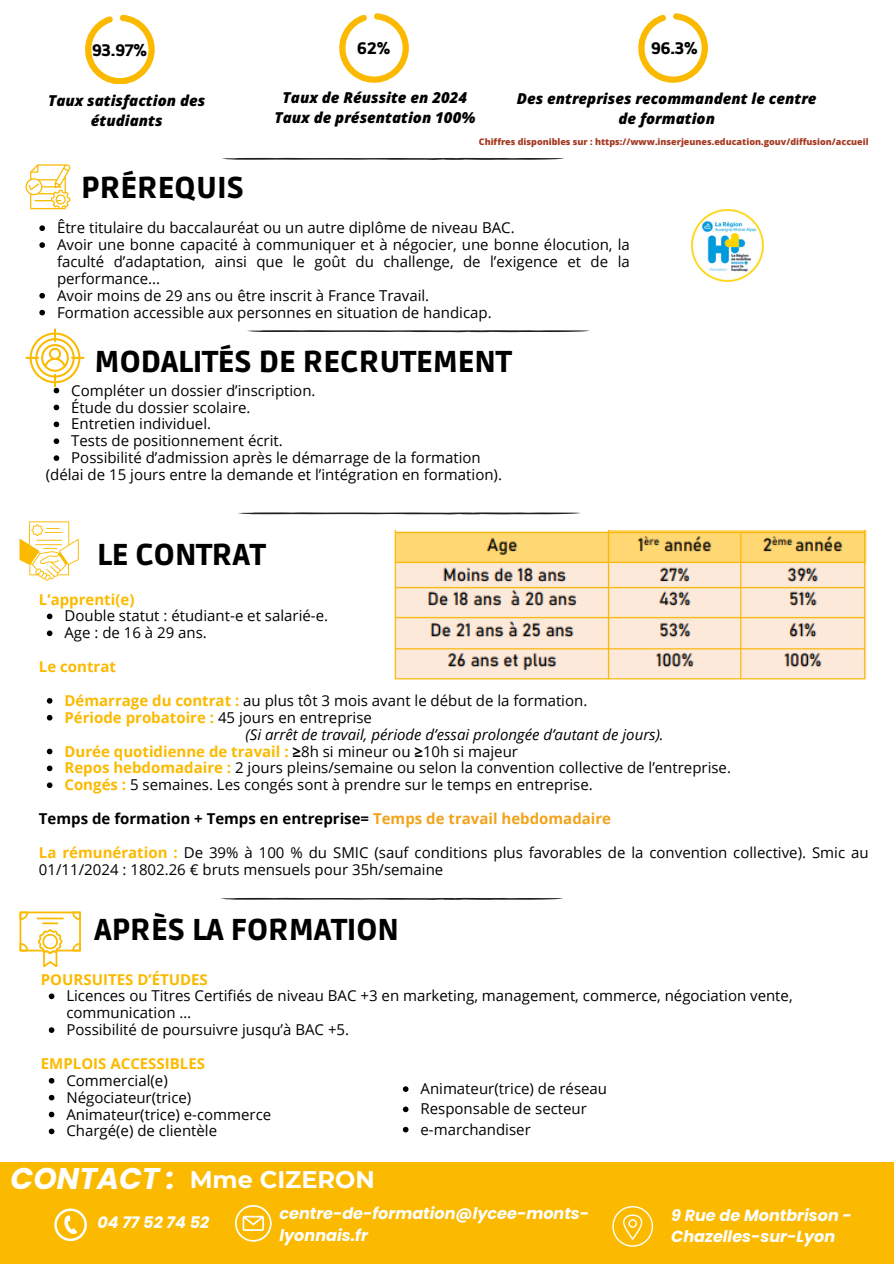
<style>
.page{position:relative;width:894px;height:1264px;background:#fff}
.page>*{position:absolute;margin:0;border:0;box-sizing:border-box;transform-origin:0 0}
.t1{font:900 30px "Ruda";color:#000}
.t2{font:italic 700 29.85px "Poppins";color:#fff}
.t3{font:700 24px "Montserrat";color:#fff}
.t4{font:900 16.5px "Ruda";color:#000}
.t5{font:italic 700 16.05px/21.3px "Poppins";color:#fff}
.t6{font:15px/16.8px "Open Sans";color:#000}
.t7{font:italic 800 15px/20.2px "Open Sans";color:#000;text-align:center}
.t8{font:700 15px "Open Sans";color:#fbba00}
.t9{font:700 15px "Open Sans";color:#000}
.t10{font:italic 15px "Open Sans";color:#000}
.t11{font:800 9px "Open Sans";color:#a63922}
.s1{font-weight:700;color:#fbba00}
.s2{color:#000}
.s3{font-weight:400;color:#000}
.s4{color:#f2a31b}
</style>
<div class="page">
<div style="left:0;top:1161px;width:893px;height:102px;background:#fbba00"></div>
<svg style="left:25px;top:328px;width:59px;height:65px"></svg>
<svg style="left:54px;top:404px;width:5px;height:6px"></svg>
<svg style="left:54px;top:421px;width:5px;height:6px"></svg>
<svg style="left:54px;top:438px;width:5px;height:6px"></svg>
<svg style="left:54px;top:455px;width:5px;height:6px"></svg>
<svg style="left:19px;top:521px;width:60px;height:59px"></svg>
<svg style="left:47px;top:613px;width:5px;height:6px"></svg>
<svg style="left:47px;top:630px;width:5px;height:6px"></svg>
<svg style="left:47px;top:698px;width:5px;height:5px"></svg>
<svg style="left:47px;top:715px;width:5px;height:5px"></svg>
<svg style="left:47px;top:748px;width:5px;height:6px"></svg>
<svg style="left:47px;top:765px;width:5px;height:6px"></svg>
<svg style="left:47px;top:782px;width:5px;height:6px"></svg>
<svg style="left:20px;top:911px;width:61px;height:55px"></svg>
<svg style="left:49px;top:993px;width:5px;height:6px"></svg>
<svg style="left:49px;top:1027px;width:5px;height:5px"></svg>
<svg style="left:49px;top:1078px;width:5px;height:5px"></svg>
<svg style="left:49px;top:1094px;width:5px;height:6px"></svg>
<svg style="left:49px;top:1111px;width:5px;height:6px"></svg>
<svg style="left:49px;top:1128px;width:5px;height:6px"></svg>
<svg style="left:403px;top:1086px;width:5px;height:5px"></svg>
<svg style="left:403px;top:1106px;width:5px;height:6px"></svg>
<svg style="left:403px;top:1126px;width:5px;height:6px"></svg>
<svg style="left:54px;top:1208px;width:33px;height:32px"></svg>
<svg style="left:235px;top:1205px;width:36px;height:36px"></svg>
<svg style="left:612px;top:1206px;width:40px;height:40px"></svg>
<svg style="left:247px;top:330px;width:343px;height:2px"></svg>
<svg style="left:238px;top:512px;width:342px;height:2px"></svg>
<svg style="left:221px;top:897px;width:342px;height:2px"></svg>
<svg style="left:25px;top:164px;width:45px;height:45px"></svg>
<svg style="left:39px;top:225px;width:6px;height:6px"></svg>
<svg style="left:39px;top:242px;width:6px;height:6px"></svg>
<svg style="left:39px;top:293px;width:6px;height:5px"></svg>
<svg style="left:39px;top:310px;width:6px;height:5px"></svg>
<img style="left:691px;top:209px;width:71px;height:72px">
<svg style="left:222px;top:158px;width:342px;height:2px"></svg>
<img style="left:394px;top:530px;width:473px;height:150px">
<svg style="left:638px;top:13px;width:69px;height:70px"></svg>
<svg style="left:339px;top:13px;width:70px;height:70px"></svg>
<svg style="left:85px;top:15px;width:70px;height:69px"></svg>
<p class="t4" style="left:92px;top:40px;width:57px">93.97%</p>
<p class="t4" style="left:357px;top:39px;width:34px">62%</p>
<p class="t4" style="left:650px;top:39px;width:48px">96.3%</p>
<p class="t7" style="left:48px;top:90px;width:159px">Taux satisfaction des étudiants</p>
<h1 class="t1" style="left:81px;top:170px;width:164px">PRÉREQUIS</h1>
<h3 class="t7" style="left:274px;top:87px;width:202px">Taux de Réussite en 2024<br>Taux de présentation 100%</h3>
<p class="t7" style="left:516px;top:88px;width:301px">Des entreprises recommandent le centre de formation</p>
<p class="t11" style="left:478px;top:136px;width:391px">Chiffres disponibles sur : https://www.inserjeunes.education.gouv/diffusion/accueil</p>
<p class="t6" style="left:57px;top:219px;width:459px">Être titulaire du baccalauréat ou un autre diplôme de niveau BAC.</p>
<h4 class="t6" style="left:57px;top:236px;width:574px;text-align:justify">Avoir une bonne capacité à communiquer et à négocier, une bonne élocution, la faculté d’adaptation, ainsi que le goût du challenge, de l’exigence et de la performance...</h4>
<h5 class="t6" style="left:57px;top:286px;width:373px">Avoir moins de 29 ans ou être inscrit à France Travail.</h5>
<p class="t6" style="left:57px;top:303px;width:436px">Formation accessible aux personnes en situation de handicap.</p>
<h4 class="t1" style="left:95px;top:345px;width:418px">MODALITÉS DE RECRUTEMENT</h4>
<h4 class="t6" style="left:71px;top:381px;width:246px">Compléter un dossier d’inscription.</h4>
<h4 class="t6" style="left:71px;top:398px;width:181px">Étude du dossier scolaire.</h4>
<h4 class="t6" style="left:71px;top:415px;width:141px">Entretien individuel.</h4>
<h4 class="t6" style="left:71px;top:432px;width:213px">Tests de positionnement écrit.</h4>
<h4 class="t6" style="left:71px;top:449px;width:411px">Possibilité d’admission après le démarrage de la formation</h4>
<p class="t6" style="left:46px;top:466px;width:457px">(délai de 15 jours entre la demande et l’intégration en formation).</p>
<p class="t1" style="left:97px;top:537px;width:170px">LE CONTRAT</p>
<p class="t8" style="left:39px;top:588px;width:97px">L’apprenti(e)</p>
<h1 class="t6" style="left:64px;top:607px;width:265px">Double statut : étudiant-e et salarié-e.</h1>
<p class="t6" style="left:64px;top:624px;width:144px">Age : de 16 à 29 ans.</p>
<p class="t8" style="left:39px;top:656px;width:78px">Le contrat</p>
<p class="t6" style="left:64px;top:691px;width:524px"><span class="s1">Démarrage du contrat :</span> au plus tôt 3 mois avant le début de la formation.</p>
<p class="t6" style="left:64px;top:708px;width:309px"><span class="s1">Période probatoire :</span> 45 jours en entreprise</p>
<p class="t10" style="left:245px;top:723px;width:419px">(Si arrêt de travail, période d’essai prolongée d’autant de jours).</p>
<p class="t8" style="left:64px;top:740px;width:455px">Durée quotidienne de travail : <span class="s2">≥</span><span class="s3">8h si mineur ou</span> <span class="s2">≥</span><span class="s3">10h si majeur</span></p>
<h1 class="t6" style="left:64px;top:759px;width:668px"><span class="s1">Repos hebdomadaire :</span> 2 jours pleins/semaine ou selon la convention collective de l’entreprise.</h1>
<p class="t6" style="left:64px;top:776px;width:529px"><span class="s1">Congés :</span> 5 semaines. Les congés sont à prendre sur le temps en entreprise.</p>
<p class="t9" style="left:39px;top:808px;width:573px">Temps de formation + Temps en entreprise= <span class="s4">Temps de travail hebdomadaire</span></p>
<p class="t6" style="left:39px;top:843px;width:831px"><span class="s1">La rémunération :</span> De 39% à 100 % du SMIC (sauf conditions plus favorables de la convention collective). Smic au<br>01/11/2024 : 1802.26 € bruts mensuels pour 35h/semaine</p>
<p class="t1" style="left:94px;top:912px;width:306px">APRÈS LA FORMATION</p>
<h5 class="t8" style="left:41px;top:968px;width:168px">POURSUITES D’ÉTUDES</h5>
<p class="t6" style="left:66px;top:987px;width:727px">Licences ou Titres Certifiés de niveau BAC +3 en marketing, management, commerce, négociation vente, communication …</p>
<p class="t6" style="left:66px;top:1020px;width:284px">Possibilité de poursuivre jusqu’à BAC +5.</p>
<p class="t8" style="left:41px;top:1052px;width:165px">EMPLOIS ACCESSIBLES</p>
<p class="t6" style="left:66px;top:1071px;width:103px">Commercial(e)</p>
<h1 class="t6" style="left:66px;top:1088px;width:126px">Négociateur(trice)</h1>
<h4 class="t6" style="left:66px;top:1105px;width:206px">Animateur(trice) e-commerce</h4>
<p class="t6" style="left:66px;top:1122px;width:152px">Chargé(e) de clientèle</p>
<p class="t6" style="left:420px;top:1079px;width:188px">Animateur(trice) de réseau</p>
<h4 class="t6" style="left:420px;top:1100px;width:168px">Responsable de secteur</h4>
<p class="t6" style="left:420px;top:1120px;width:112px">e-marchandiser</p>
<p class="t2" style="left:11px;top:1157px;width:166px">CONTACT :</p>
<h5 class="t5" style="left:97px;top:1212px;width:113px">04 77 52 74 52</h5>
<p class="t5" style="left:279px;top:1202px;width:311px">centre-de-formation@lycee-monts&shy;lyonnais.fr</p>
<p class="t5" style="left:671px;top:1204px;width:182px">9 Rue de Montbrison -<br>Chazelles-sur-Lyon</p>
<p class="t3" style="left:190px;top:1164px;width:186px">Mme CIZERON</p>
</div>
